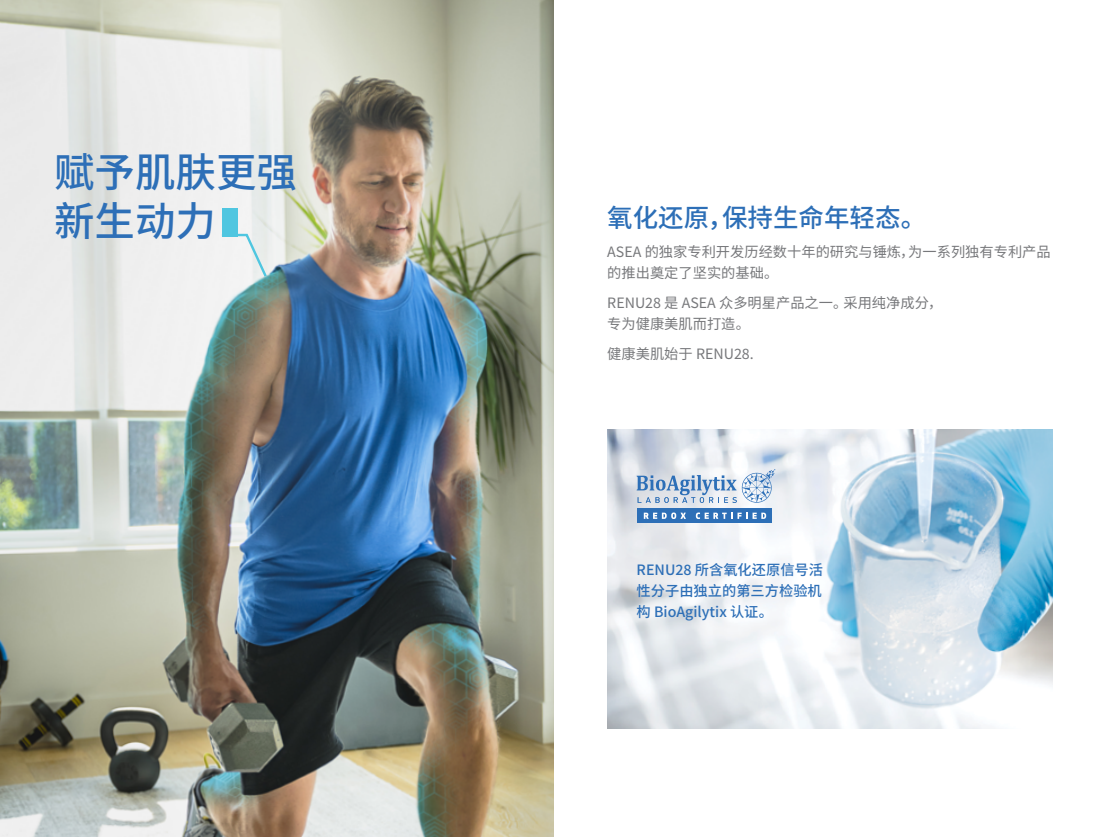
<style>
.page{position:relative;width:1107px;height:837px;background:#fff}
.page>*{position:absolute;margin:0;border:0;box-sizing:border-box;transform-origin:0 0}
.t1{font:500 40.5px/48.6px "Source Han Sans CN";color:#2d6fb7}
.t2{font:500 25.5px "Source Han Sans CN";color:#2d6fb7}
.t3{font:14.25px/21px "Source Han Sans CN";color:#77787b}
.t4{font:500 14.25px/21px "Source Han Sans CN";color:#2d6fb7;text-align:justify}
</style>
<div class="page">
<img style="left:608px;top:429px;width:445px;height:300px">
<div style="left:637px;top:508px;width:135px;height:15px;background:#2d6fb7"></div>
<svg style="left:644px;top:513px;width:42px;height:6px"></svg>
<svg style="left:696px;top:513px;width:70px;height:6px"></svg>
<svg style="left:637px;top:469px;width:138px;height:34px"></svg>
<img style="left:0;top:0;width:554px;height:837px">
<div style="left:222px;top:208px;width:15px;height:28px;background:#4fc6e0"></div>
<svg style="left:220px;top:233px;width:49px;height:46px"></svg>
<h1 class="t1" style="left:54px;top:149px;width:244px">赋予肌肤更强新生动力</h1>
<h2 class="t2" style="left:607px;top:204px;width:321px">氧化还原，保持生命年轻态。</h2>
<p class="t3" style="left:607px;top:242px;width:445px">ASEA 的独家专利开发历经数十年的研究与锤炼，为一系列独有专利产品的推出奠定了坚实的基础。</p>
<p class="t3" style="left:607px;top:293px;width:336px">RENU28 是 ASEA 众多明星产品之一。采用纯净成分，专为健康美肌而打造。</p>
<p class="t3" style="left:607px;top:344px;width:148px">健康美肌始于 RENU28.</p>
<p class="t4" style="left:637px;top:559px;width:188px">RENU28 所含氧化还原信号活性分子由独立的第三方检验机构 BioAgilytix 认证。</p>
</div>
